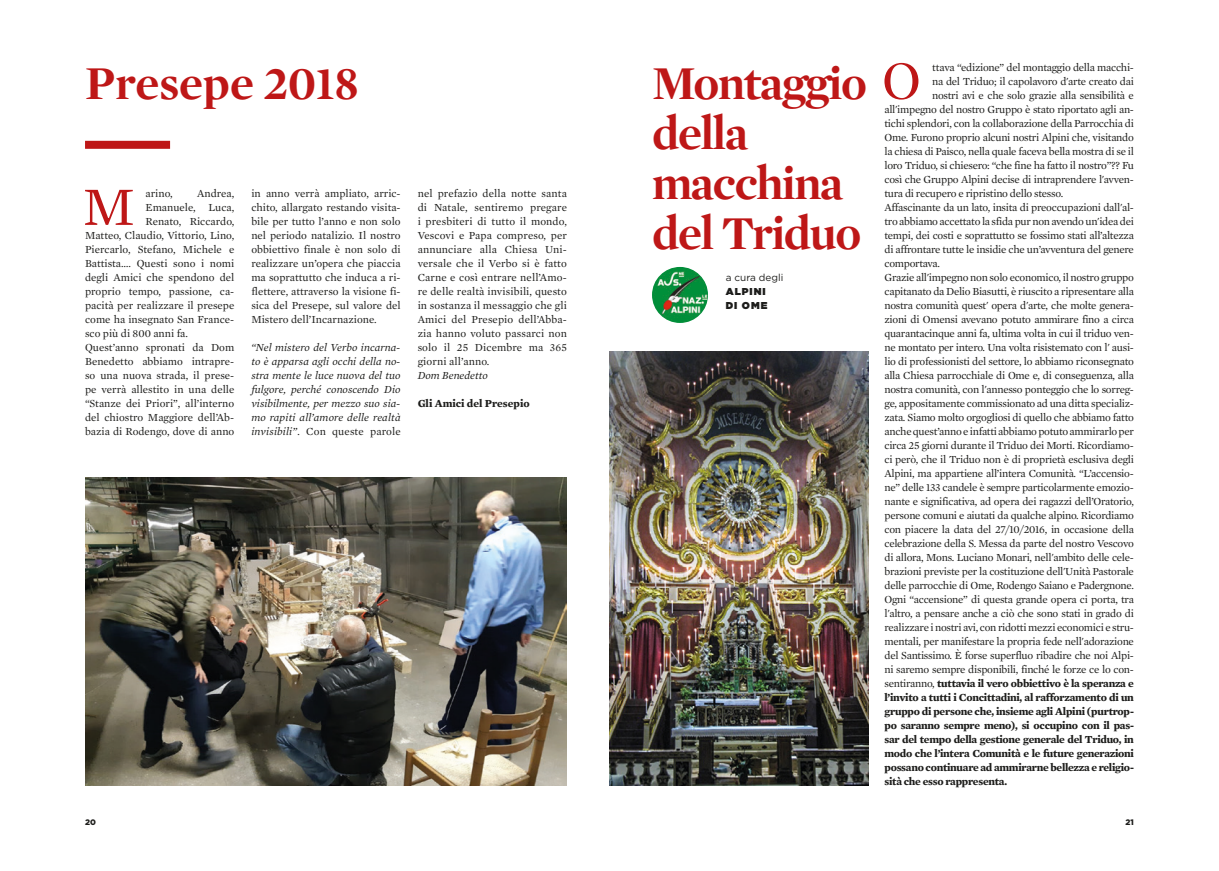
<style>
.page{position:relative;width:1219px;height:871px;background:#fff}
.page>*{position:absolute;margin:0;border:0;box-sizing:border-box;transform-origin:0 0}
.t1{font:55px "Mercury Text G1";color:#be1717}
.t2{font:700 48px/50px "Mercury Display";letter-spacing:-.025em;color:#be1717}
.t3{font:700 48px "Mercury Display";color:#be1717}
.t4{font:11px/14px "Mercury Text G1";letter-spacing:-.025em;color:#1d1d1b;text-align:justify}
.t5{font:11px "Mercury Text G1";color:#1d1d1b}
.t6{font:italic 11px/14px "Mercury Text G1";color:#1d1d1b;text-align:justify}
.t7{font:700 11px "Mercury Text G1";color:#1d1d1b}
.t8{font:900 10px "Gotham";letter-spacing:.1em;color:#1d1d1b}
.t9{font:10px "Gotham";color:#1d1d1b}
.t10{font:900 8px "Gotham";color:#1d1d1b}
.s1{font-style:normal}
.s2{font-weight:700}
</style>
<div class="page">
<img style="left:609px;top:351px;width:259px;height:434px">
<img style="left:652px;top:267px;width:56px;height:56px;border-radius:28px">
<div style="left:85px;top:141px;width:85px;height:8px;background:#be1717"></div>
<img style="left:85px;top:477px;width:482px;height:308px">
<p class="t3" style="left:85px;top:54px;width:275px">Presepe 2018</p>
<p class="t1" style="left:82px;top:174px;width:54px">M</p>
<p class="t4" style="left:146px;top:186px;width:29px">arino,</p>
<p class="t4" style="left:197px;top:186px;width:39px">Andrea,</p>
<p class="t5" style="left:146px;top:201px;width:90px">Emanuele, Luca,</p>
<p class="t5" style="left:146px;top:215px;width:90px">Renato, Riccardo,</p>
<p class="t5" style="left:85px;top:229px;width:151px">Matteo, Claudio, Vittorio, Lino,</p>
<p class="t5" style="left:85px;top:243px;width:151px">Piercarlo, Stefano, Michele e</p>
<p class="t5" style="left:85px;top:257px;width:151px">Battista…. Questi sono i nomi</p>
<p class="t5" style="left:85px;top:271px;width:151px">degli Amici che spendono del</p>
<p class="t5" style="left:85px;top:285px;width:151px">proprio tempo, passione, ca-</p>
<p class="t5" style="left:85px;top:299px;width:151px">pacità per realizzare il presepe</p>
<p class="t5" style="left:85px;top:313px;width:151px">come ha insegnato San France-</p>
<p class="t5" style="left:85px;top:327px;width:105px">sco più di 800 anni fa.</p>
<p class="t4" style="left:85px;top:340px;width:151px">Quest’anno spronati da Dom Benedetto abbiamo intrapre&shy;so una nuova strada, il prese&shy;pe verrà allestito in una delle “Stanze dei Priori”, all’interno del chiostro Maggiore dell’Ab&shy;bazia di Rodengo, dove di anno</p>
<p class="t4" style="left:251px;top:186px;width:151px">in anno verrà ampliato, arric&shy;chito, allargato restando visita&shy;bile per tutto l’anno e non solo nel periodo natalizio. Il nostro obbiettivo finale è non solo di realizzare un’opera che piaccia ma soprattutto che induca a ri&shy;flettere, attraverso la visione fi&shy;sica del Presepe, sul valore del Mistero dell’Incarnazione.</p>
<p class="t6" style="left:251px;top:340px;width:151px">“Nel mistero del Verbo incarna&shy;to è apparsa agli occhi della no&shy;stra mente le luce nuova del tuo fulgore, perché conoscendo Dio visibilmente, per mezzo suo sia&shy;mo rapiti all’amore delle realtà invisibili”. <span class="s1">Con queste parole</span></p>
<p class="t4" style="left:418px;top:186px;width:151px">nel prefazio della notte santa di Natale, sentiremo pregare i presbiteri di tutto il mondo, Vescovi e Papa compreso, per annunciare alla Chiesa Uni&shy;versale che il Verbo si è fatto Carne e così entrare nell’Amo&shy;re delle realtà invisibili, questo in sostanza il messaggio che gli Amici del Presepio dell’Abba&shy;zia hanno voluto passarci non solo il 25 Dicembre ma 365 giorni all’anno.</p>
<p class="t6" style="left:418px;top:368px;width:72px">Dom Benedetto</p>
<p class="t7" style="left:418px;top:396px;width:113px">Gli Amici del Presepio</p>
<p class="t2" style="left:652px;top:58px;width:216px">Montaggio della macchina</p>
<p class="t2" style="left:652px;top:208px;width:211px">del Triduo</p>
<p class="t9" style="left:726px;top:271px;width:59px">a cura degli</p>
<p class="t8" style="left:726px;top:284px;width:42px">ALPINI</p>
<p class="t8" style="left:726px;top:298px;width:43px">DI OME</p>
<p class="t1" style="left:882px;top:48px;width:41px">O</p>
<p class="t4" style="left:932px;top:60px;width:203px">ttava “edizione” del montaggio della macchi-</p>
<p class="t4" style="left:932px;top:74px;width:203px">na del Triduo; il capolavoro d'arte creato dai</p>
<p class="t4" style="left:932px;top:88px;width:203px">nostri avi e che solo grazie alla sensibilità e</p>
<p class="t4" style="left:884px;top:102px;width:251px">all'impegno del nostro Gruppo è stato riportato agli an-</p>
<p class="t4" style="left:884px;top:116px;width:251px">tichi splendori, con la collaborazione della Parrocchia di</p>
<p class="t4" style="left:884px;top:130px;width:251px">Ome. Furono proprio alcuni nostri Alpini che, visitando</p>
<p class="t4" style="left:884px;top:144px;width:251px">la chiesa di Paisco, nella quale faceva bella mostra di se il</p>
<p class="t4" style="left:884px;top:158px;width:251px">loro Triduo, si chiesero: “che fine ha fatto il nostro”?? Fu</p>
<p class="t4" style="left:884px;top:172px;width:251px">così che Gruppo Alpini decise di intraprendere l'avven-</p>
<p class="t4" style="left:884px;top:186px;width:180px">tura di recupero e ripristino dello stesso.</p>
<p class="t4" style="left:884px;top:200px;width:251px">Affascinante da un lato, insita di preoccupazioni dall'al&shy;tro abbiamo accettato la sfida pur non avendo un'idea dei tempi, dei costi e soprattutto se fossimo stati all’altezza di affrontare tutte le insidie che un’avventura del genere comportava.</p>
<p class="t4" style="left:884px;top:270px;width:251px">Grazie all'impegno non solo economico, il nostro gruppo capitanato da Delio Biasutti, è riuscito a ripresentare alla nostra comunità quest' opera d'arte, che molte genera&shy;zioni di Omensi avevano potuto ammirare fino a circa quarantacinque anni fa, ultima volta in cui il triduo ven&shy;ne montato per intero. Una volta risistemato con l' ausi&shy;lio di professionisti del settore, lo abbiamo riconsegnato alla Chiesa parrocchiale di Ome e, di conseguenza, alla nostra comunità, con l'annesso ponteggio che lo sorreg&shy;ge, appositamente commissionato ad una ditta specializ&shy;zata. Siamo molto orgogliosi di quello che abbiamo fatto anche quest’anno e infatti abbiamo potuto ammirarlo per circa 25 giorni durante il Triduo dei Morti. Ricordiamo&shy;ci però, che il Triduo non è di proprietà esclusiva degli Alpini, ma appartiene all’intera Comunità. “L’accensio&shy;ne” delle 133 candele è sempre particolarmente emozio&shy;nante e significativa, ad opera dei ragazzi dell’Oratorio, persone comuni e aiutati da qualche alpino. Ricordiamo con piacere la data del 27/10/2016, in occasione della celebrazione della S. Messa da parte del nostro Vescovo di allora, Mons. Luciano Monari, nell'ambito delle cele&shy;brazioni previste per la costituzione dell'Unità Pastorale delle parrocchie di Ome, Rodengo Saiano e Padergnone.<br>Ogni “accensione” di questa grande opera ci porta, tra l'altro, a pensare anche a ciò che sono stati in grado di realizzare i nostri avi, con ridotti mezzi economici e stru&shy;mentali, per manifestare la propria fede nell'adorazione del Santissimo. È forse superfluo ribadire che noi Alpi&shy;ni saremo sempre disponibili, finché le forze ce lo con&shy;sentiranno, <span class="s2">tuttavia il vero obbiettivo è la speranza e l’invito a tutti i Concittadini, al rafforzamento di un gruppo di persone che, insieme agli Alpini (purtrop&shy;po saranno sempre meno), si occupino con il pas&shy;sar del tempo della gestione generale del Triduo, in modo che l’intera Comunità e le future generazioni possano continuare ad ammirarne bellezza e religio&shy;sità che esso rappresenta.</span></p>
<p class="t10" style="left:85px;top:816px;width:12px">20</p>
<p class="t10" style="left:1125px;top:816px;width:10px">21</p>
</div>
